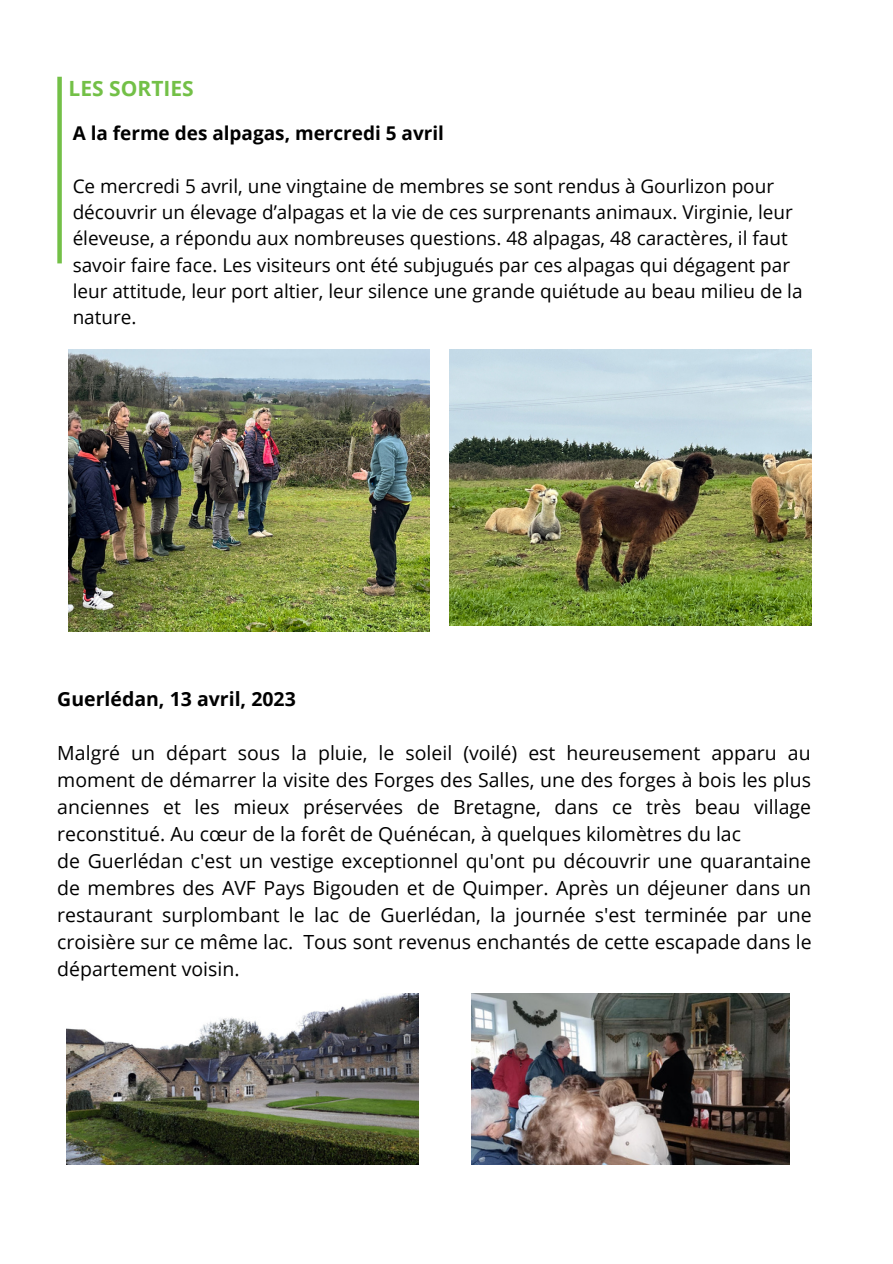
<style>
.page{position:relative;width:893px;height:1264px;background:#fff}
.page>*{position:absolute;margin:0;border:0;box-sizing:border-box;transform-origin:0 0}
.t1{font:700 21px "Open Sans";color:#73c047}
.t2{font:19.5px/27px "Open Sans";color:#000;text-align:justify}
.t3{font:700 19.5px "Open Sans";color:#000}
.t4{font:18.9px/26.2px "Open Sans";color:#000}
.t5{font:700 18.9px "Open Sans";color:#000}
</style>
<div class="page">
<img style="left:69px;top:349px;width:361px;height:282px">
<img style="left:449px;top:349px;width:362px;height:276px">
<img style="left:67px;top:993px;width:351px;height:170px">
<img style="left:472px;top:993px;width:317px;height:170px">
<div style="left:57px;top:77px;width:5px;height:186px;background:#73c047"></div>
<p class="t1" style="left:69px;top:74px;width:127px">LES SORTIES</p>
<p class="t5" style="left:73px;top:120px;width:373px">A la ferme des alpagas, mercredi 5 avril</p>
<p class="t4" style="left:73px;top:172px;width:731px">Ce mercredi 5 avril, une vingtaine de membres se sont rendus à Gourlizon pour découvrir un élevage d’alpagas et la vie de ces surprenants animaux. Virginie, leur éleveuse, a répondu aux nombreuses questions. 48 alpagas, 48 caractères, il faut savoir faire face. Les visiteurs ont été subjugués par ces alpagas qui dégagent par leur attitude, leur port altier, leur silence une grande quiétude au beau milieu de la nature.</p>
<p class="t3" style="left:57px;top:685px;width:240px">Guerlédan, 13 avril, 2023</p>
<p class="t2" style="left:57px;top:738px;width:755px">Malgré un départ sous la pluie, le soleil (voilé) est heureusement apparu au moment de démarrer la visite des Forges des Salles, une des forges à bois les plus anciennes et les mieux préservées de Bretagne, dans ce très beau village reconstitué. Au cœur de la forêt de Quénécan, à quelques kilomètres du lac</p>
<p class="t2" style="left:57px;top:846px;width:755px">de Guerlédan c'est un vestige exceptionnel qu'ont pu découvrir une quarantaine de membres des AVF Pays Bigouden et de Quimper. Après un déjeuner dans un restaurant surplombant le lac de Guerlédan, la journée s'est terminée par une croisière sur ce même lac. Tous sont revenus enchantés de cette escapade dans le département voisin.</p>
</div>
